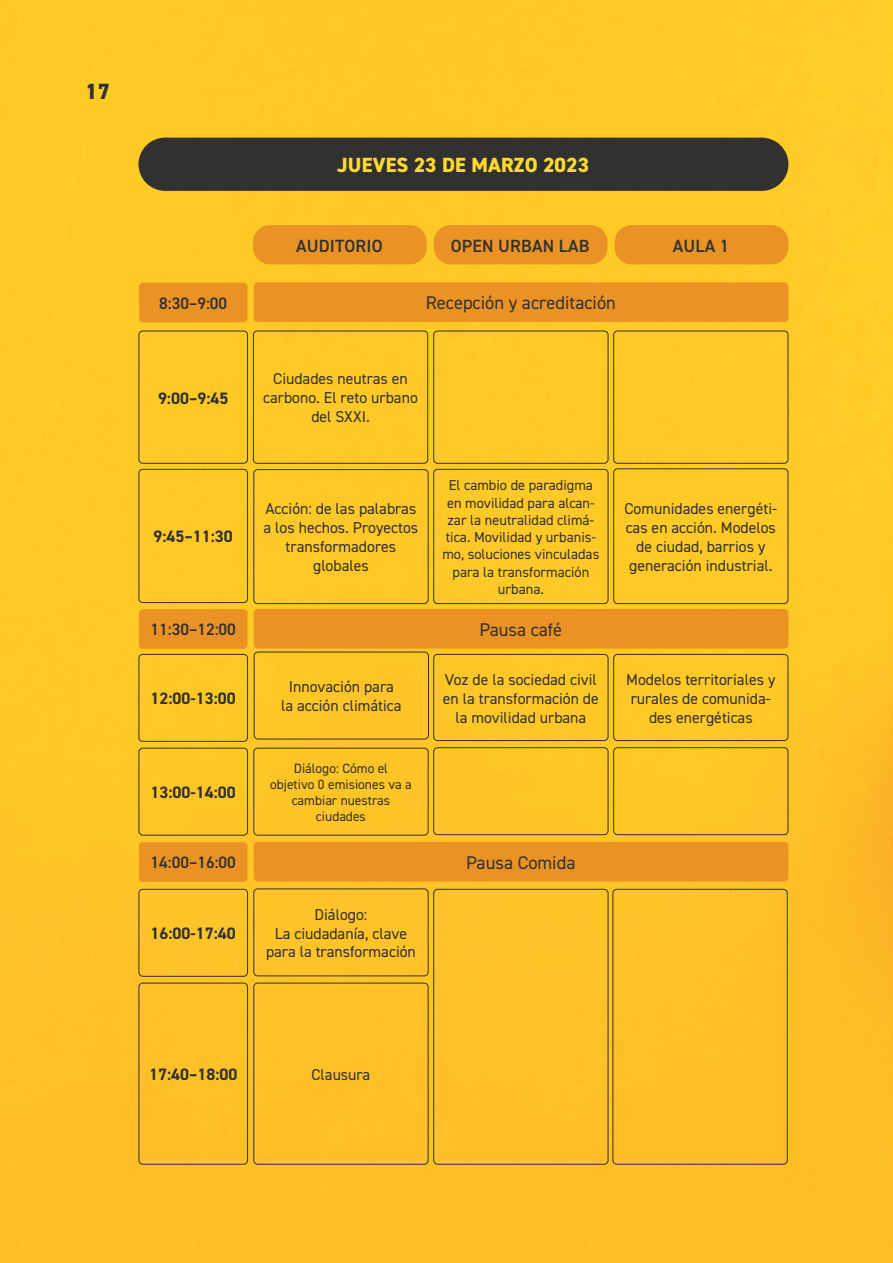
<style>
.page{position:relative;width:893px;height:1263px;background:#fff}
.page>*{position:absolute;margin:0;border:0;box-sizing:border-box;transform-origin:0 0}
.t1{font:800 22.05px "DIN2014";color:#323132}
.t2{font:800 20.55px "DIN2014";letter-spacing:.01em;color:#ffd92f}
.t3{font:18.45px "DIN2014";color:#323132}
.t4{font:600 17.7px "DIN2014";letter-spacing:.01em;color:#323132}
.t5{font:700 16.65px "DIN2014";color:#323132}
.t6{font:600 16.65px "DIN2014";color:#323132}
.t7{font:15.75px/18.9px "DIN2014";color:#323132;text-align:center}
.t8{font:14.4px/17.2px "DIN2014";color:#323132;text-align:center}
.t9{font:13.5px/16.2px "DIN2014";color:#323132;text-align:center}
</style>
<div class="page">
<img style="left:0;top:0;width:893px;height:1263px">
<div style="left:138px;top:138px;width:650px;height:53px;background:#313130;border-radius:27px"></div>
<div style="left:254px;top:282px;width:534px;height:40px;background:#ea9324;border-radius:4px"></div>
<div style="left:254px;top:609px;width:534px;height:39px;background:#ea9324;border-radius:4px"></div>
<div style="left:254px;top:842px;width:534px;height:39px;background:#ea9324;border-radius:4px"></div>
<div style="left:253px;top:331px;width:175px;height:133px;border:1px solid #323132;border-radius:4px"></div>
<div style="left:433px;top:331px;width:175px;height:133px;border:1px solid #323132;border-radius:4px"></div>
<div style="left:613px;top:468px;width:175px;height:136px;border:1px solid #323132;border-radius:4px"></div>
<div style="left:253px;top:469px;width:175px;height:135px;border:1px solid #323132;border-radius:4px"></div>
<div style="left:254px;top:652px;width:175px;height:87px;border:1px solid #323132;border-radius:4px"></div>
<div style="left:253px;top:888px;width:175px;height:88px;border:1px solid #323132;border-radius:4px"></div>
<div style="left:253px;top:748px;width:175px;height:87px;border:1px solid #323132;border-radius:4px"></div>
<div style="left:253px;top:983px;width:175px;height:182px;border:1px solid #323132;border-radius:4px"></div>
<div style="left:433px;top:469px;width:175px;height:135px;border:1px solid #323132;border-radius:4px"></div>
<div style="left:433px;top:654px;width:175px;height:87px;border:1px solid #323132;border-radius:4px"></div>
<div style="left:433px;top:889px;width:175px;height:276px;border:1px solid #323132;border-radius:4px"></div>
<div style="left:613px;top:654px;width:175px;height:87px;border:1px solid #323132;border-radius:4px"></div>
<div style="left:612px;top:889px;width:176px;height:276px;border:1px solid #323132;border-radius:4px"></div>
<div style="left:138px;top:331px;width:110px;height:133px;border:1px solid #323132;border-radius:4px"></div>
<div style="left:138px;top:469px;width:110px;height:134px;border:1px solid #323132;border-radius:4px"></div>
<div style="left:138px;top:654px;width:110px;height:88px;border:1px solid #323132;border-radius:4px"></div>
<div style="left:138px;top:889px;width:110px;height:88px;border:1px solid #323132;border-radius:4px"></div>
<div style="left:138px;top:748px;width:110px;height:87px;border:1px solid #323132;border-radius:4px"></div>
<div style="left:138px;top:983px;width:110px;height:182px;border:1px solid #323132;border-radius:4px"></div>
<div style="left:139px;top:283px;width:109px;height:39px;background:#ea9324;border-radius:4px"></div>
<div style="left:139px;top:609px;width:109px;height:40px;background:#ea9324;border-radius:4px"></div>
<div style="left:139px;top:842px;width:109px;height:40px;background:#ea9324;border-radius:4px"></div>
<div style="left:615px;top:225px;width:173px;height:39px;background:#ea9324;border-radius:17px"></div>
<div style="left:434px;top:225px;width:174px;height:39px;background:#ea9324;border-radius:17px"></div>
<div style="left:253px;top:225px;width:174px;height:39px;background:#ea9324;border-radius:17px"></div>
<div style="left:613px;top:331px;width:175px;height:133px;border:1px solid #323132;border-radius:4px"></div>
<div style="left:433px;top:747px;width:175px;height:88px;border:1px solid #323132;border-radius:4px"></div>
<div style="left:613px;top:747px;width:175px;height:88px;border:1px solid #323132;border-radius:4px"></div>
<h1 class="t1" style="left:85px;top:77px;width:26px">17</h1>
<p class="t6" style="left:159px;top:292px;width:70px">8:30–9:00</p>
<p class="t5" style="left:158px;top:387px;width:72px">9:00–9:45</p>
<p class="t5" style="left:154px;top:526px;width:81px">9:45–11:30</p>
<p class="t6" style="left:150px;top:619px;width:87px">11:30–12:00</p>
<p class="t5" style="left:151px;top:687px;width:87px">12:00-13:00</p>
<p class="t5" style="left:151px;top:781px;width:87px">13:00-14:00</p>
<p class="t6" style="left:150px;top:852px;width:87px">14:00–16:00</p>
<p class="t5" style="left:151px;top:922px;width:87px">16:00-17:40</p>
<h2 class="t2" style="left:337px;top:151px;width:254px">JUEVES 23 DE MARZO 2023</h2>
<p class="t4" style="left:296px;top:234px;width:88px">AUDITORIO</p>
<p class="t4" style="left:451px;top:234px;width:140px">OPEN URBAN LAB</p>
<p class="t4" style="left:673px;top:234px;width:58px">AULA 1</p>
<p class="t3" style="left:426px;top:291px;width:192px">Recepción y acreditación</p>
<p class="t7" style="left:263px;top:369px;width:156px">Ciudades neutras en carbono. El reto urbano del SXXI.</p>
<p class="t7" style="left:264px;top:499px;width:156px">Acción: de las palabras a los hechos. Proyectos transformadores globales</p>
<p class="t7" style="left:281px;top:677px;width:122px">Innovación para la acción climática</p>
<p class="t9" style="left:270px;top:760px;width:143px">Diálogo: Cómo el objetivo 0 emisiones va a cambiar nuestras ciudades</p>
<p class="t7" style="left:266px;top:904px;width:151px">Diálogo:<br>La ciudadanía, clave para la transformación</p>
<p class="t8" style="left:442px;top:476px;width:158px">El cambio de paradigma en movilidad para alcan&shy;zar la neutralidad climá&shy;tica. Movilidad y urbanis&shy;mo, soluciones vinculadas para la transformación urbana.</p>
<p class="t3" style="left:479px;top:618px;width:84px">Pausa café</p>
<p class="t7" style="left:624px;top:499px;width:154px">Comunidades energéti&shy;cas en acción. Modelos de ciudad, barrios y generación industrial.</p>
<p class="t7" style="left:443px;top:669px;width:157px">Voz de la sociedad civil en la transformación de la movilidad urbana</p>
<p class="t7" style="left:626px;top:669px;width:151px">Modelos territoriales y rurales de comunida&shy;des energéticas</p>
<p class="t3" style="left:466px;top:851px;width:111px">Pausa Comida</p>
<p class="t5" style="left:149px;top:1063px;width:90px">17:40–18:00</p>
<p class="t7" style="left:311px;top:1065px;width:60px">Clausura</p>
</div>
